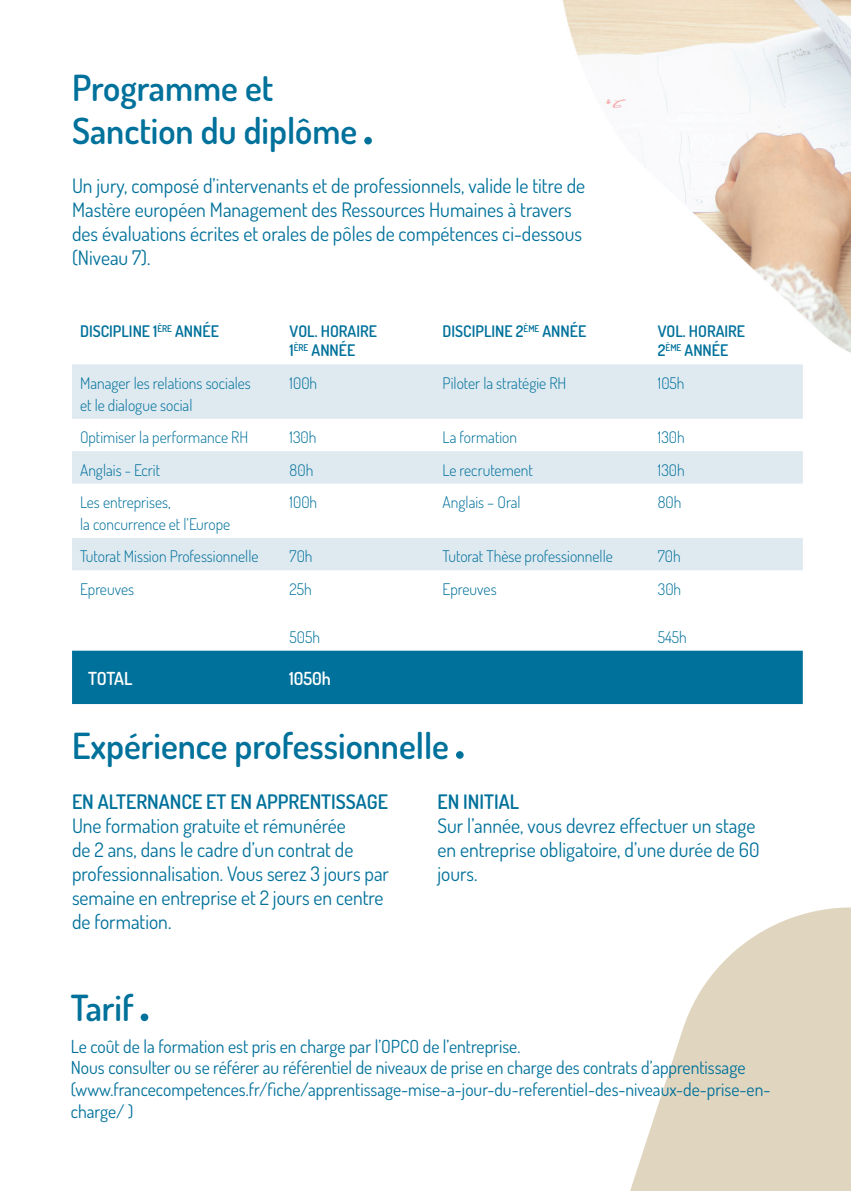
<style>
.page{position:relative;width:851px;height:1191px;background:#fff}
.page>*{position:absolute;margin:0;border:0;box-sizing:border-box;transform-origin:0 0}
.t1{font:600 36px "Dosis";color:#00719b}
.t2{font:20px/24px "Dosis";color:#00719b}
.t3{font:600 20px "Dosis";color:#00719b}
.t4{font:18px/21.6px "Dosis";color:#00719b}
.t5{font:600 18px "Dosis";color:#fff}
.t6{font:300 16px "Dosis";color:#00719b}
.t7{font:600 16px "Dosis";color:#00719b}
</style>
<div class="page">
<img style="left:562px;top:0;width:288px;height:372px">
<svg style="left:630px;top:907px;width:220px;height:284px;fill:#e0d5bf"></svg>
<div style="left:364px;top:137px;width:8px;height:7px;background:#00719b;border-radius:50%"></div>
<div style="left:456px;top:751px;width:7px;height:8px;background:#00719b;border-radius:50%"></div>
<svg style="left:72px;top:364px;width:730px;height:206px;fill:#dfe9f0"></svg>
<div style="left:72px;top:650px;width:730px;height:54px;background:#00719b"></div>
<div style="left:141px;top:1013px;width:7px;height:8px;background:#00719b;border-radius:50%"></div>
<p class="t1" style="left:72px;top:63px;width:203px">Programme et</p>
<p class="t1" style="left:72px;top:106px;width:286px">Sanction du diplôme</p>
<p class="t2" style="left:72px;top:172px;width:514px">Un jury, composé d’intervenants et de professionnels, valide le titre de Mastère européen Management des Ressources Humaines à travers des évaluations écrites et orales de pôles de compétences ci-dessous (Niveau 7).</p>
<p class="t7" style="left:80px;top:320px;width:140px">DISCIPLINE 1<sup>ÈRE</sup> ANNÉE</p>
<p class="t7" style="left:289px;top:320px;width:89px">VOL. HORAIRE</p>
<p class="t7" style="left:289px;top:339px;width:67px">1<sup>ÈRE</sup> ANNÉE</p>
<p class="t7" style="left:442px;top:320px;width:145px">DISCIPLINE 2<sup>ÈME</sup> ANNÉE</p>
<p class="t7" style="left:657px;top:320px;width:89px">VOL. HORAIRE</p>
<p class="t7" style="left:657px;top:339px;width:72px">2<sup>ÈME</sup> ANNÉE</p>
<p class="t6" style="left:80px;top:372px;width:172px">Manager les relations sociales</p>
<p class="t6" style="left:80px;top:394px;width:114px">et le dialogue social</p>
<p class="t6" style="left:289px;top:372px;width:29px">100h</p>
<p class="t6" style="left:442px;top:372px;width:125px">Piloter la stratégie RH</p>
<p class="t6" style="left:657px;top:372px;width:28px">105h</p>
<p class="t6" style="left:80px;top:426px;width:170px">Optimiser la performance RH</p>
<p class="t6" style="left:289px;top:426px;width:28px">130h</p>
<p class="t6" style="left:442px;top:426px;width:76px">La formation</p>
<p class="t6" style="left:657px;top:426px;width:28px">130h</p>
<p class="t6" style="left:80px;top:459px;width:82px">Anglais - Ecrit</p>
<p class="t6" style="left:289px;top:459px;width:25px">80h</p>
<p class="t6" style="left:442px;top:459px;width:92px">Le recrutement</p>
<p class="t6" style="left:657px;top:459px;width:28px">130h</p>
<p class="t6" style="left:80px;top:491px;width:92px">Les entreprises,</p>
<p class="t6" style="left:80px;top:513px;width:152px">la concurrence et l’Europe</p>
<p class="t6" style="left:289px;top:491px;width:29px">100h</p>
<p class="t6" style="left:442px;top:491px;width:79px">Anglais – Oral</p>
<p class="t6" style="left:657px;top:491px;width:25px">80h</p>
<p class="t6" style="left:80px;top:545px;width:180px">Tutorat Mission Professionnelle</p>
<p class="t6" style="left:289px;top:545px;width:24px">70h</p>
<p class="t6" style="left:442px;top:545px;width:172px">Tutorat Thèse professionnelle</p>
<p class="t6" style="left:657px;top:545px;width:24px">70h</p>
<p class="t6" style="left:80px;top:578px;width:56px">Epreuves</p>
<p class="t6" style="left:289px;top:578px;width:24px">25h</p>
<p class="t6" style="left:289px;top:626px;width:32px">505h</p>
<p class="t6" style="left:442px;top:578px;width:56px">Epreuves</p>
<p class="t6" style="left:657px;top:578px;width:25px">30h</p>
<p class="t6" style="left:657px;top:626px;width:30px">545h</p>
<p class="t5" style="left:88px;top:666px;width:46px">TOTAL</p>
<p class="t5" style="left:289px;top:666px;width:43px">1050h</p>
<p class="t1" style="left:72px;top:720px;width:378px">Expérience professionnelle</p>
<p class="t3" style="left:72px;top:788px;width:317px">EN ALTERNANCE ET EN APPRENTISSAGE</p>
<p class="t2" style="left:72px;top:813px;width:318px">Une formation gratuite et rémunérée<br>de 2 ans, dans le cadre d’un contrat de professionnalisation. Vous serez 3 jours par semaine en entreprise et 2 jours en centre de formation.</p>
<p class="t3" style="left:437px;top:788px;width:83px">EN INITIAL</p>
<p class="t2" style="left:437px;top:813px;width:323px">Sur l’année, vous devrez effectuer un stage en entreprise obligatoire, d’une durée de 60 jours.</p>
<p class="t1" style="left:71px;top:983px;width:64px">Tarif</p>
<p class="t4" style="left:71px;top:1034px;width:451px">Le coût de la formation est pris en charge par l’OPCO de l’entreprise.</p>
<p class="t4" style="left:71px;top:1056px;width:701px">Nous consulter ou se référer au référentiel de niveaux de prise en charge des contrats d’apprentissage (www.francecompetences.fr/fiche/apprentissage-mise-a-jour-du-referentiel-des-niveaux-de-prise-en&shy;charge/ )</p>
</div>
